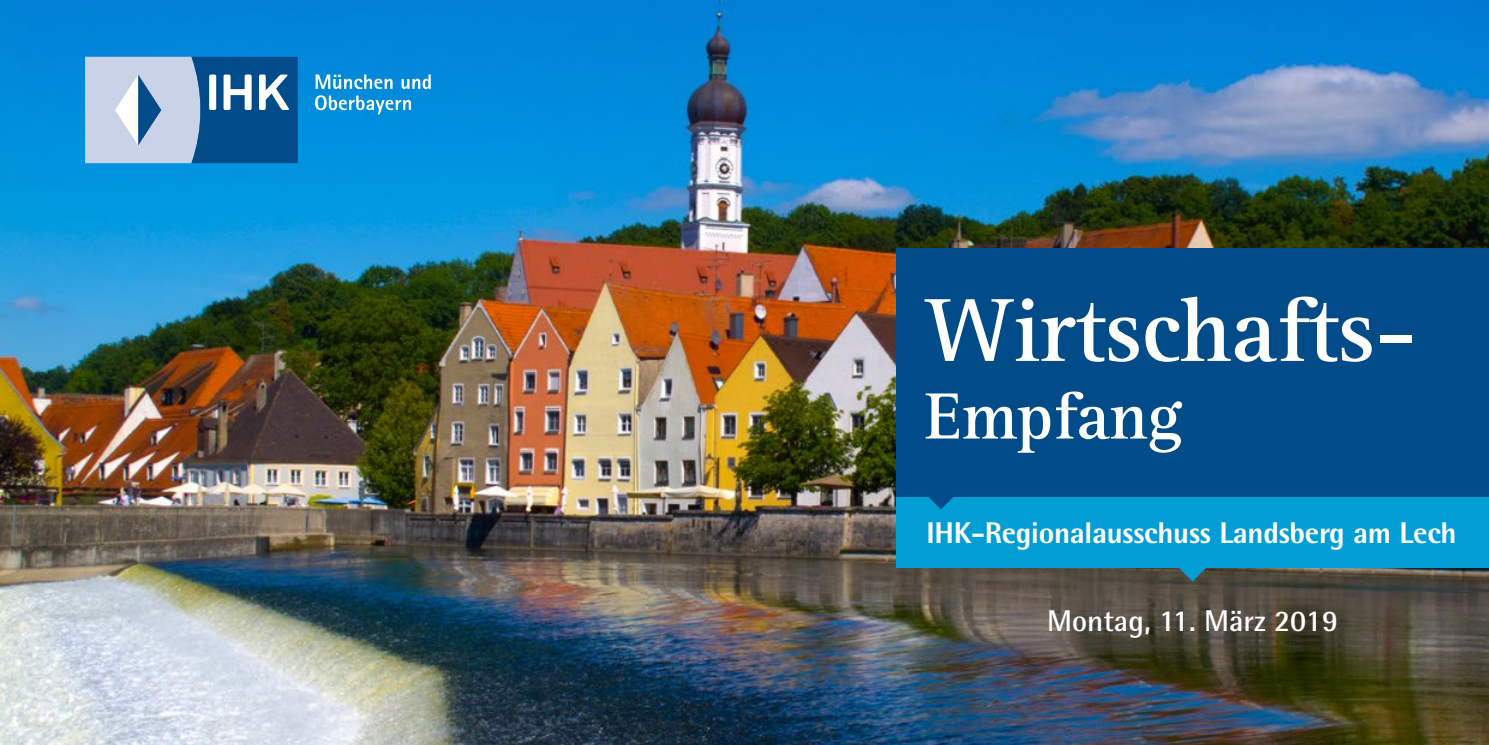
<style>
.page{position:relative;width:1489px;height:745px;background:#fff}
.page>*{position:absolute;margin:0;border:0;box-sizing:border-box;transform-origin:0 0}
.t1{font:700 92.5px "Agfa Rotis Serif";letter-spacing:-.01em;color:#fff}
.t2{font:700 67.5px "Agfa Rotis Serif";letter-spacing:-.01em;color:#fff}
.t3{font:800 30px "Agfa Rotis Semisans";letter-spacing:-.01em;color:#fff}
.t4{font:700 30px "Agfa Rotis Semisans";color:#fff}
</style>
<div class="page">
<img style="left:0;top:0;width:1488px;height:744px">
<svg style="left:85px;top:57px;width:213px;height:106px;background:#7499be"></svg>
<svg style="left:315px;top:95px;width:96px;height:19px"></svg>
<svg style="left:315px;top:74px;width:116px;height:15px"></svg>
<div style="left:896px;top:248px;width:592px;height:319px;background:#004b88"></div>
<div style="left:896px;top:496px;width:592px;height:71px;background:#009ed4"></div>
<svg style="left:1178px;top:567px;width:28px;height:14px"></svg>
<svg style="left:927px;top:496px;width:27px;height:13px"></svg>
<h1 class="t1" style="left:924px;top:275px;width:494px">Wirtschafts-</h1>
<h2 class="t2" style="left:924px;top:376px;width:259px">Empfang</h2>
<p class="t3" style="left:926px;top:513px;width:531px">IHK-Regionalausschuss Landsberg am Lech</p>
<p class="t4" style="left:1047px;top:602px;width:292px">Montag, 11. März 2019</p>
</div>
